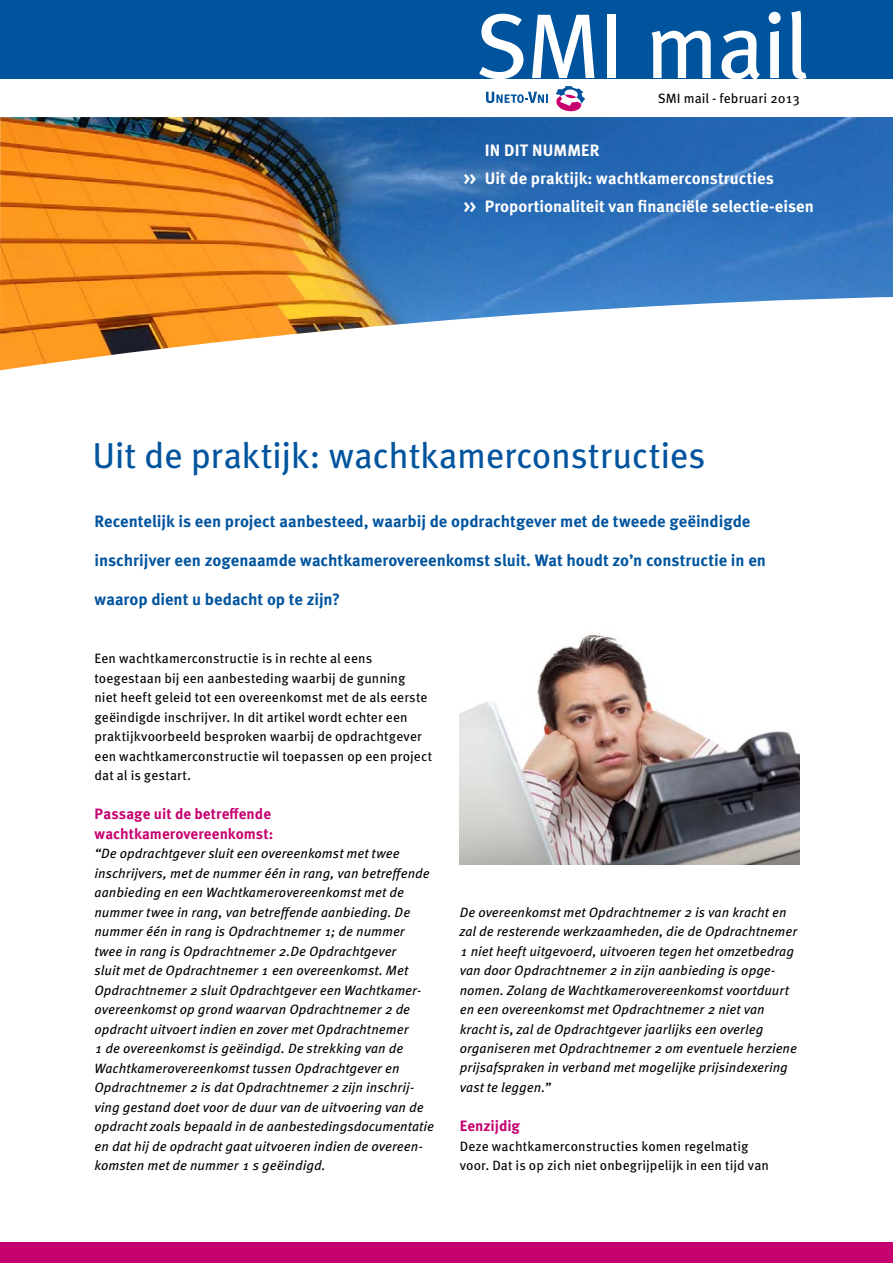
<style>
.page{position:relative;width:893px;height:1263px;background:#fff}
.page>*{position:absolute;margin:0;border:0;box-sizing:border-box;transform-origin:0 0}
.t1{font:91.8px "Meta OT";letter-spacing:-.025em;color:#fff}
.t2{font:36px "Meta OT";letter-spacing:-.01em;color:#00549e}
.t3{font:700 16.5px "Meta OT";color:#00549e}
.t4{font:700 16.5px/27.9px "Meta OT";color:#fff}
.t5{font:700 15px/19.5px "Meta OT";letter-spacing:.005em;color:#c6006f}
.t6{font:italic 13.5px/19.5px "Meta OT";color:#000}
.t7{font:13.5px/19.5px "Meta OT";letter-spacing:.005em;color:#000}
</style>
<div class="page">
<img style="left:0;top:117px;width:893px;height:253px">
<div style="left:0;top:0;width:893px;height:78px;background:#00549e"></div>
<div style="left:0;top:1242px;width:893px;height:21px;background:#c6006f"></div>
<svg style="left:556px;top:86px;width:29px;height:26px"></svg>
<svg style="left:486px;top:92px;width:62px;height:11px"></svg>
<img style="left:459px;top:635px;width:340px;height:229px">
<h1 class="t1" style="left:474px;top:-11px;width:337px">SMI mail</h1>
<p class="t7" style="left:658px;top:88px;width:144px">SMI mail - februari 2013</p>
<p class="t4" style="left:463px;top:136px;width:352px;text-indent:21px">In dit nummer<br>&gt;&gt; U it de praktijk: wachtkamerconstructies<br>&gt;&gt; Proportionaliteit van financiële selectie-eisen</p>
<h2 class="t2" style="left:92px;top:433px;width:615px">Uit de praktijk: wachtkamerconstructies</h2>
<p class="t3" style="left:94px;top:510px;width:657px">Recentelijk is een project aanbesteed, waarbij de opdrachtgever met de tweede geëindigde</p>
<p class="t3" style="left:94px;top:549px;width:673px">inschrijver een zogenaamde wachtkamerovereenkomst sluit. Wat houdt zo’n constructie in en</p>
<p class="t3" style="left:94px;top:588px;width:247px">waarop dient u bedacht op te zijn?</p>
<p class="t7" style="left:94px;top:649px;width:339px">Een wachtkamerconstructie is in rechte al eens toegestaan bij een aanbesteding waarbij de gunning<br>niet heeft geleid tot een overeenkomst met de als eerste geëindigde inschrijver. In dit artikel wordt echter een praktijkvoorbeeld besproken waarbij de opdrachtgever een wachtkamerconstructie wil toepassen op een project dat al is gestart.</p>
<p class="t5" style="left:94px;top:804px;width:180px">Passage uit de betreffende wachtkamerovereenkomst:</p>
<p class="t6" style="left:94px;top:844px;width:341px">“De opdrachtgever sluit een overeenkomst met twee inschrijvers, met de nummer één in rang, van betreffende aanbieding en een Wachtkamerovereenkomst met de nummer twee in rang, van betreffende aanbieding. De nummer één in rang is Opdrachtnemer 1; de nummer twee in rang is Opdrachtnemer 2.De Opdrachtgever<br>sluit met de Opdrachtnemer 1 een overeenkomst. Met Opdrachtnemer 2 sluit Opdrachtgever een Wachtkamer&shy;overeenkomst op grond waarvan Opdrachtnemer 2 de opdracht uitvoert indien en zover met Opdrachtnemer<br>1 de overeenkomst is geëindigd. De strekking van de Wachtkamerovereenkomst tussen Opdrachtgever en Opdrachtnemer 2 is dat Opdrachtnemer 2 zijn inschrij&shy;ving gestand doet voor de duur van de uitvoering van de opdracht zoals bepaald in de aanbestedingsdocumentatie en dat hij de opdracht gaat uitvoeren indien de overeen&shy;komsten met de nummer 1 s geëindigd.</p>
<p class="t6" style="left:460px;top:902px;width:339px">De overeenkomst met Opdrachtnemer 2 is van kracht en zal de resterende werkzaamheden, die de Opdrachtnemer 1 niet heeft uitgevoerd, uitvoeren tegen het omzetbedrag van door Opdrachtnemer 2 in zijn aanbieding is opge&shy;nomen. Zolang de Wachtkamerovereenkomst voortduurt en een overeenkomst met Opdrachtnemer 2 niet van kracht is, zal de Opdrachtgever jaarlijks een overleg organiseren met Opdrachtnemer 2 om eventuele herziene prijsafspraken in verband met mogelijke prijsindexering vast te leggen.”</p>
<p class="t5" style="left:460px;top:1116px;width:62px">Eenzijdig</p>
<p class="t7" style="left:460px;top:1136px;width:311px">Deze wachtkamerconstructies komen regelmatig voor. Dat is op zich niet onbegrijpelijk in een tijd van</p>
</div>
